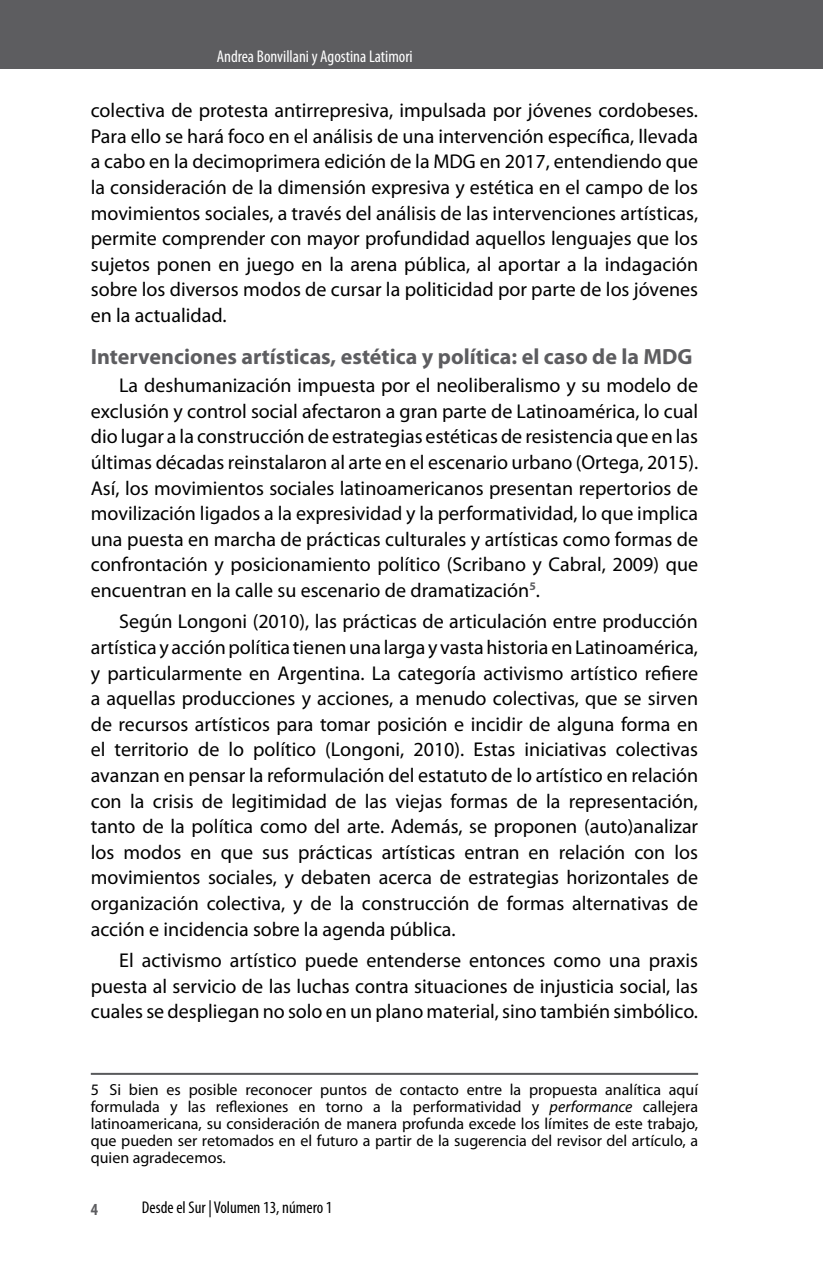
<style>
.page{position:relative;width:823px;height:1265px;background:#fff}
.page>*{position:absolute;margin:0;border:0;box-sizing:border-box;transform-origin:0 0}
.t1{font:700 22px "Myriad Pro";color:#5d5d60}
.t2{font:20px/25.6px "Myriad Pro";color:#000;text-align:justify}
.t3{font:condensed 17px "Myriad Pro";color:#fff}
.t4{font:condensed 17px "Myriad Pro";color:#000}
.t5{font:700 condensed 17px "Myriad Pro";color:#5d5d60}
.t6{font:16px/17px "Myriad Pro";color:#000;text-align:justify}
.s1{font-style:italic}
</style>
<div class="page">
<div style="left:0;top:0;width:822px;height:68px;background:#5d5d60"></div>
<hr style="left:91px;top:1072px;width:606px;height:2px;background:#58595b">
<p class="t3" style="left:217px;top:46px;width:197px">Andrea Bonvillani y Agostina Latimori</p>
<p class="t2" style="left:91px;top:97px;width:608px">colectiva de protesta antirrepresiva, impulsada por jóvenes cordobeses.<br>Para ello se hará foco en el análisis de una intervención específica, llevada a cabo en la decimoprimera edición de la MDG en 2017, entendiendo que la consideración de la dimensión expresiva y estética en el campo de los movimientos sociales, a través del análisis de las intervenciones artísticas, permite comprender con mayor profundidad aquellos lenguajes que los sujetos ponen en juego en la arena pública, al aportar a la indagación sobre los diversos modos de cursar la politicidad por parte de los jóvenes en la actualidad.</p>
<p class="t1" style="left:91px;top:342px;width:603px">Intervenciones artísticas, estética y política: el caso de la MDG</p>
<p class="t2" style="left:91px;top:372px;width:608px;text-indent:28px">La deshumanización impuesta por el neoliberalismo y su modelo de exclusión y control social afectaron a gran parte de Latinoamérica, lo cual dio lugar a la construcción de estrategias estéticas de resistencia que en las últimas décadas reinstalaron al arte en el escenario urbano (Ortega, 2015).<br>Así, los movimientos sociales latinoamericanos presentan repertorios de movilización ligados a la expresividad y la performatividad, lo que implica una puesta en marcha de prácticas culturales y artísticas como formas de confrontación y posicionamiento político (Scribano y Cabral, 2009) que encuentran en la calle su escenario de dramatización<sup>5</sup>.</p>
<p class="t2" style="left:91px;top:608px;width:608px;text-indent:28px">Según Longoni (2010), las prácticas de articulación entre producción artística y acción política tienen una larga y vasta historia en Latinoamérica, y particularmente en Argentina. La categoría activismo artístico refiere a aquellas producciones y acciones, a menudo colectivas, que se sirven de recursos artísticos para tomar posición e incidir de alguna forma en el territorio de lo político (Longoni, 2010). Estas iniciativas colectivas avanzan en pensar la reformulación del estatuto de lo artístico en relación con la crisis de legitimidad de las viejas formas de la representación, tanto de la política como del arte. Además, se proponen (auto)analizar los modos en que sus prácticas artísticas entran en relación con los movimientos sociales, y debaten acerca de estrategias horizontales de organización colectiva, y de la construcción de formas alternativas de acción e incidencia sobre la agenda pública.</p>
<p class="t2" style="left:91px;top:947px;width:608px;text-indent:28px">El activismo artístico puede entenderse entonces como una praxis puesta al servicio de las luchas contra situaciones de injusticia social, las cuales se despliegan no solo en un plano material, sino también simbólico.</p>
<p class="t6" style="left:91px;top:1080px;width:608px">5 Si bien es posible reconocer puntos de contacto entre la propuesta analítica aquí formulada y las reflexiones en torno a la performatividad y <span class="s1">performance</span> callejera latinoamericana, su consideración de manera profunda excede los límites de este trabajo, que pueden ser retomados en el futuro a partir de la sugerencia del revisor del artículo, a quien agradecemos.</p>
<p class="t5" style="left:91px;top:1198px;width:9px">4</p>
<p class="t4" style="left:142px;top:1196px;width:192px">Desde el Sur | Volumen 13, número 1</p>
</div>
